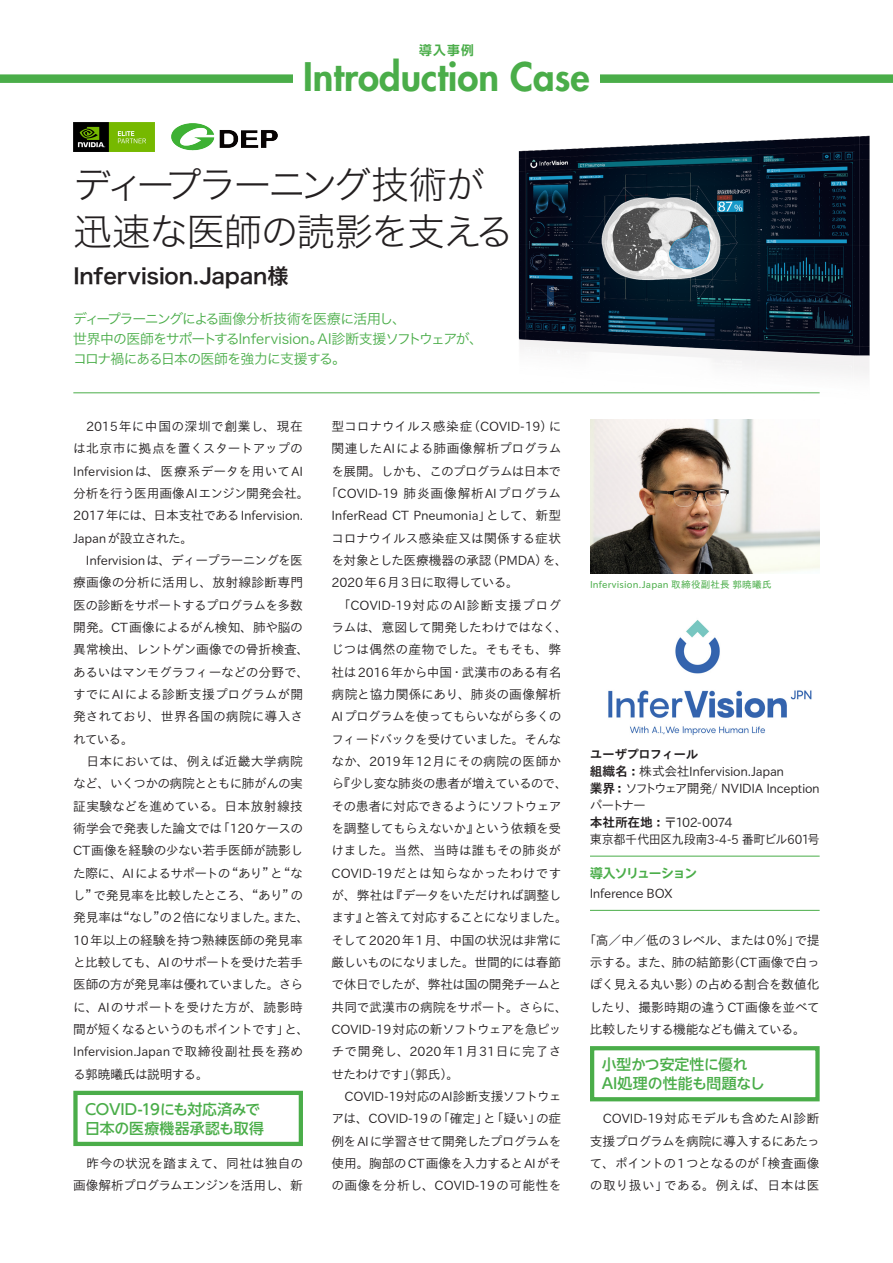
<style>
.page{position:relative;width:893px;height:1263px;background:#fff}
.page>*{position:absolute;margin:0;border:0;box-sizing:border-box;transform-origin:0 0}
.t1{font:38.25px/46.8px "Hira Kaku Std W2";letter-spacing:-.045em;color:#231f20}
.t2{font:800 38.25px "Futura Std";color:#4aad49}
.t3{font:21.3px "Hira Kaku Std W6";letter-spacing:-.005em;color:#231f20}
.t4{font:500 14.85px/19.2px "UD Shin Go NT Pro";letter-spacing:-.01em;color:#4aad49}
.t5{font:13.8px/20.2px "Hira Kaku Pro W3";letter-spacing:-.055em;color:#4aad49}
.t6{font:300 12.75px/22.4px "TB Go Pro";letter-spacing:-.025em;color:#231f20}
.t7{font:300 12.75px/22.4px "TB Go Pro";letter-spacing:-.045em;color:#231f20;text-align:center}
.t8{font:300 12.75px "TB Go Pro";letter-spacing:.005em;color:#231f20}
.t9{font:300 12.75px "TB Go Pro";letter-spacing:-.07em;color:#231f20}
.t10{font:300 12.75px "TB Go Pro";letter-spacing:-.055em;color:#231f20}
.t11{font:300 12.75px "TB Go Pro";letter-spacing:.01em;color:#231f20}
.t12{font:300 12.75px "TB Go Pro";letter-spacing:-.005em;color:#231f20}
.t13{font:300 12.75px "TB Go Pro";letter-spacing:-.05em;color:#231f20}
.t14{font:300 12.75px "TB Go Pro";letter-spacing:-.075em;color:#231f20}
.t15{font:300 12.75px "TB Go Pro";letter-spacing:.06em;color:#231f20}
.t16{font:300 12.75px "TB Go Pro";letter-spacing:.035em;color:#231f20}
.t17{font:300 12.75px "TB Go Pro";letter-spacing:-.06em;color:#231f20}
.t18{font:300 12.75px "TB Go Pro";letter-spacing:-.065em;color:#231f20}
.t19{font:300 12.75px "TB Go Pro";color:#231f20}
.t20{font:300 12.75px "TB Go Pro";letter-spacing:.015em;color:#231f20}
.t21{font:700 12.75px "UD Shin Go NT Pro De";letter-spacing:-.085em;color:#4aad49}
.t22{font:700 12.75px "UD Shin Go Pro De";color:#4aad49}
.t23{font:9.6px "TB Go Pro";letter-spacing:.02em;color:#4aad49}
.s1{font-weight:700}
</style>
<div class="page">
<img style="left:608px;top:620px;width:204px;height:116px">
<div style="left:0;top:74px;width:893px;height:9px;background:#4aad49"></div>
<hr style="left:73px;top:392px;width:747px;height:1px;background:#4aad49">
<div style="left:73px;top:1091px;width:230px;height:55px;border:4px solid #4aad49"></div>
<div style="left:590px;top:1046px;width:230px;height:55px;border:4px solid #4aad49"></div>
<hr style="left:590px;top:856px;width:230px;height:1px;background:#4aad49">
<hr style="left:590px;top:910px;width:230px;height:1px;background:#4aad49">
<img style="left:590px;top:420px;width:230px;height:153px">
<img style="left:412px;top:135px;width:458px;height:285px">
<div style="left:293px;top:60px;width:307px;height:38px;background:#fff"></div>
<img style="left:73px;top:122px;width:82px;height:30px">
<img style="left:171px;top:123px;width:107px;height:28px">
<p class="t22" style="left:419px;top:40px;width:56px">導入事例</p>
<h1 class="t2" style="left:303px;top:53px;width:288px">Introduction Case</h1>
<h1 class="t1" style="left:73px;top:161px;width:442px">ディープラーニング技術が迅速な医師の読影を支える</h1>
<h2 class="t3" style="left:73px;top:260px;width:217px">Infervision.Japan様</h2>
<p class="t5" style="left:73px;top:307px;width:411px">ディープラーニングによる画像分析技術を医療に活用し、<br>世界中の医師をサポートするInfervision。AI診断支援ソフトウェアが、コロナ禍にある日本の医師を強力に支援する。</p>
<p class="t6" style="left:73px;top:414px;width:238px">　2015年に中国の深圳で創業し、現在は北京市に拠点を置くスタートアップの<br>Infervisionは、医療系データを用いてAI分析を行う医用画像AIエンジン開発会社。<br>2017年には、日本支社であるInfervision.<br>Japanが設立された。<br>　Infervisionは、ディープラーニングを医療画像の分析に活用し、放射線診断専門医の診断をサポートするプログラムを多数開発。CT画像によるがん検知、肺や脳の異常検出、レントゲン画像での骨折検査、あるいはマンモグラフィーなどの分野で、すでにAIによる診断支援プログラムが開発されており、世界各国の病院に導入されている。<br>　日本においては、例えば近畿大学病院など、いくつかの病院とともに肺がんの実証実験などを進めている。日本放射線技術学会で発表した論文では「120ケースの<br>CT画像を経験の少ない若手医師が読影した際に、AIによるサポートの“あり”と“なし”で発見率を比較したところ、“あり”の発見率は“なし”の2倍になりました。また、<br>10年以上の経験を持つ熟練医師の発見率と比較しても、AIのサポートを受けた若手医師の方が発見率は優れていました。さらに、AIのサポートを受けた方が、読影時間が短くなるというのもポイントです」と、<br>Infervision.Japanで取締役副社長を務める郭暁曦氏は説明する。</p>
<p class="t4" style="left:85px;top:1099px;width:180px">COVID-19にも対応済みで日本の医療機器承認も取得</p>
<p class="t6" style="left:73px;top:1151px;width:231px">　昨今の状況を踏まえて、同社は独自の画像解析プログラムエンジンを活用し、新</p>
<p class="t12" style="left:332px;top:416px;width:231px">型コロナウイルス感染症（COVID-19）に</p>
<p class="t12" style="left:332px;top:438px;width:231px">関連したAIによる肺画像解析プログラム</p>
<p class="t9" style="left:331px;top:460px;width:231px">を展開。しかも、このプログラムは日本で</p>
<p class="t8" style="left:325px;top:483px;width:238px">「COVID-19 肺炎画像解析AIプログラム</p>
<p class="t6" style="left:332px;top:503px;width:231px">InferRead CT Pneumonia」として、新型</p>
<p class="t19" style="left:331px;top:527px;width:231px">コロナウイルス感染症又は関係する症状</p>
<p class="t6" style="left:331px;top:548px;width:238px">を対象とした医療機器の承認（PMDA）を、</p>
<p class="t6" style="left:332px;top:570px;width:189px">2020年6月3日に取得している。</p>
<p class="t15" style="left:332px;top:594px;width:231px">　「COVID-19対応のAI診断支援プログ</p>
<p class="t6" style="left:331px;top:615px;width:238px">ラムは、意図して開発したわけではなく、</p>
<p class="t6" style="left:331px;top:637px;width:232px">じつは偶然の産物でした。そもそも、弊</p>
<p class="t6" style="left:332px;top:659px;width:231px">社は2016年から中国・武漢市のある有名</p>
<p class="t20" style="left:332px;top:684px;width:231px">病院と協力関係にあり、肺炎の画像解析</p>
<p class="t10" style="left:332px;top:706px;width:231px">AIプログラムを使ってもらいながら多くの</p>
<p class="t17" style="left:331px;top:728px;width:231px">フィードバックを受けていました。そんな</p>
<p class="t8" style="left:332px;top:750px;width:231px">なか、2019年12月にその病院の医師か</p>
<p class="t10" style="left:331px;top:773px;width:238px">ら『少し変な肺炎の患者が増えているので、</p>
<p class="t18" style="left:332px;top:795px;width:231px">その患者に対応できるようにソフトウェア</p>
<p class="t13" style="left:331px;top:817px;width:231px">を調整してもらえないか』という依頼を受</p>
<p class="t8" style="left:331px;top:840px;width:231px">けました。当然、当時は誰もその肺炎が</p>
<p class="t11" style="left:332px;top:862px;width:231px">COVID-19だとは知らなかったわけです</p>
<p class="t13" style="left:332px;top:884px;width:231px">が、弊社は『データをいただければ調整し</p>
<p class="t9" style="left:331px;top:907px;width:238px">ます』と答えて対応することになりました。</p>
<p class="t6" style="left:332px;top:927px;width:231px">そして2020年1月、中国の状況は非常に</p>
<p class="t14" style="left:332px;top:951px;width:231px">厳しいものになりました。世間的には春節</p>
<p class="t10" style="left:332px;top:974px;width:231px">で休日でしたが、弊社は国の開発チームと</p>
<p class="t6" style="left:332px;top:994px;width:238px">共同で武漢市の病院をサポート。さらに、</p>
<p class="t7" style="left:332px;top:1017px;width:231px">COVID-19対応の新ソフトウェアを急ピッ</p>
<p class="t16" style="left:332px;top:1041px;width:231px">チで開発し、2020年1月31日に完了さ</p>
<p class="t14" style="left:332px;top:1063px;width:129px">せたわけです」（郭氏）。</p>
<p class="t6" style="left:332px;top:1084px;width:231px">　COVID-19対応のAI診断支援ソフトウェ</p>
<p class="t6" style="left:331px;top:1106px;width:231px">アは、COVID-19の「確定」と「疑い」の症</p>
<p class="t9" style="left:332px;top:1130px;width:231px">例をAIに学習させて開発したプログラムを</p>
<p class="t6" style="left:332px;top:1151px;width:231px">使用。胸部のCT画像を入力するとAIがそ</p>
<p class="t11" style="left:332px;top:1175px;width:231px">の画像を分析し、COVID-19の可能性を</p>
<p class="t23" style="left:590px;top:576px;width:183px">Infervision.Japan 取締役副社長 郭暁曦氏</p>
<p class="t6" style="left:590px;top:744px;width:232px;line-height:17px"><span class="s1">ユーザプロフィール<br>組織名：</span>株式会社Infervision.Japan　<br><span class="s1">業界：</span>ソフトウェア開発/ NVIDIA Inceptionパートナー<br><span class="s1">本社所在地：</span>〒102-0074<br>東京都千代田区九段南3-4-5 番町ビル601号</p>
<p class="t21" style="left:590px;top:863px;width:109px">導入ソリューション</p>
<p class="t6" style="left:590px;top:881px;width:85px">Inference BOX</p>
<p class="t7" style="left:583px;top:927px;width:238px">「高／中／低の3レベル、または0％」で提示する。また、肺の結節影（CT画像で白っぽく見える丸い影）の占める割合を数値化したり、撮影時期の違うCT画像を並べて比較したりする機能なども備えている。</p>
<p class="t4" style="left:602px;top:1054px;width:164px">小型かつ安定性に優れ<br>AI処理の性能も問題なし</p>
<p class="t6" style="left:590px;top:1106px;width:231px;text-align:justify">　COVID-19対応モデルも含めたAI診断支援プログラムを病院に導入するにあたって、ポイントの1つとなるのが「検査画像の取り扱い」である。例えば、日本は医</p>
</div>
